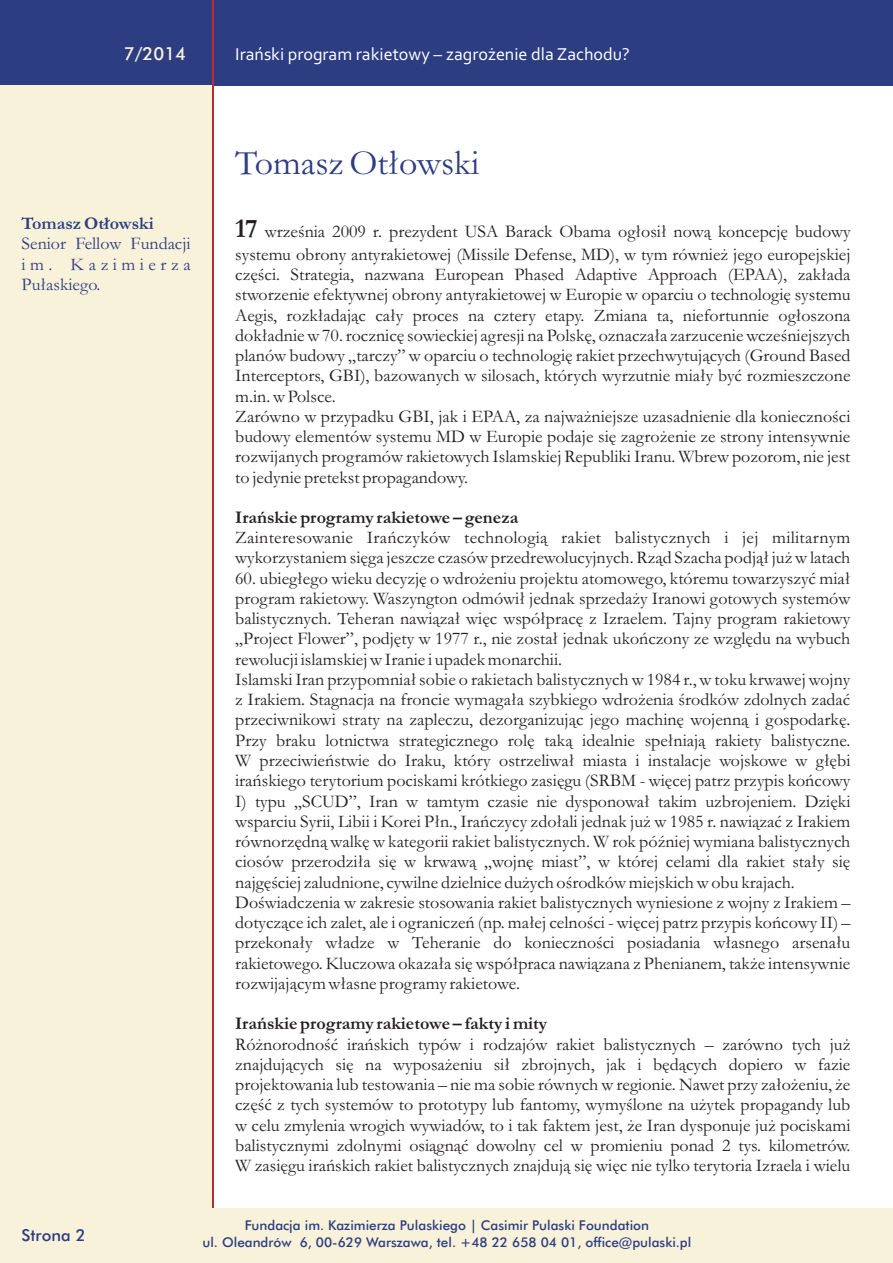
<style>
.page{position:relative;width:893px;height:1263px;background:#fff}
.page>*{position:absolute;margin:0;border:0;box-sizing:border-box;transform-origin:0 0}
.t1{font:36px "Garamond";color:#2c3d82}
.t2{font:18px/20.2px "Garamond";color:#231f20}
.t3{font:700 18px "Garamond";color:#231f20}
.t4{font:18px "Corbel";color:#fff}
.t5{font:18px/20.2px "Garamond";color:#2c3d82;text-align:justify}
.t6{font:700 18px "Garamond";color:#2c3d82}
.t7{font:500 18px "Futura BT";color:#f9f2da}
.t8{font:500 16.5px "Futura BT";color:#2c3d82}
.t9{font:500 13.5px/16.2px "Futura BT";color:#2c3d82;text-align:center}
.s1{font-weight:700;font-size:27px}
</style>
<div class="page">
<div style="left:0;top:0;width:893px;height:85px;background:#2c3d82"></div>
<div style="left:0;top:85px;width:214px;height:1178px;background:#f9f2da"></div>
<hr style="left:213px;top:0;width:1px;height:1263px;background:#bd2a31">
<div style="left:0;top:1208px;width:893px;height:55px;background:#f9f2da"></div>
<p class="t7" style="left:124px;top:47px;width:64px">7/2014</p>
<p class="t4" style="left:235px;top:47px;width:396px">Irañski program rakietowy – zagro¿enie dla Zachodu?</p>
<p class="t6" style="left:22px;top:217px;width:134px">Tomasz Ot³owski</p>
<p class="t5" style="left:22px;top:236px;width:171px">Senior Fellow Fundacji im. Kazimierza Pu³askiego.</p>
<h1 class="t1" style="left:235px;top:151px;width:246px">Tomasz Ot³owski</h1>
<p class="t2" style="left:235px;top:222px;width:617px;line-height:22.6px"><span class="s1">17</span> wrzeœnia 2009 r. prezydent USA Barack Obama og³osi³ now¹ koncepcjê budowy systemu obrony antyrakietowej (Missile Defense, MD), w tym równie¿ jego europejskiej</p>
<p class="t2" style="left:235px;top:266px;width:617px">czêœci. Strategia, nazwana European Phased Adaptive Approach (EPAA), zak³ada stworzenie efektywnej obrony antyrakietowej w Europie w oparciu o technologiê systemu Aegis, rozk³adaj¹c ca³y proces na cztery etapy. Zmiana ta, niefortunnie og³oszona dok³adnie w 70. rocznicê sowieckiej agresji na Polskê, oznacza³a zarzucenie wczeœniejszych planów budowy „tarczy” w oparciu o technologiê rakiet przechwytuj¹cych (Ground Based Interceptors, GBI), bazowanych w silosach, których wyrzutnie mia³y byæ rozmieszczone m.in. w Polsce.<br>Zarówno w przypadku GBI, jak i EPAA, za najwa¿niejsze uzasadnienie dla koniecznoœci budowy elementów systemu MD w Europie podaje siê zagro¿enie ze strony intensywnie rozwijanych programów rakietowych Islamskiej Republiki Iranu. Wbrew pozorom, nie jest to jedynie pretekst propagandowy.</p>
<p class="t3" style="left:235px;top:511px;width:285px">Irañskie programy rakietowe – geneza</p>
<p class="t2" style="left:235px;top:530px;width:617px">Zainteresowanie Irañczyków technologi¹ rakiet balistycznych i jej militarnym wykorzystaniem siêga jeszcze czasów przedrewolucyjnych. Rz¹d Szacha podj¹³ ju¿ w latach</p>
<p class="t2" style="left:235px;top:570px;width:617px">60. ubieg³ego wieku decyzjê o wdro¿eniu projektu atomowego, któremu towarzyszyæ mia³ program rakietowy. Waszyngton odmówi³ jednak sprzeda¿y Iranowi gotowych systemów balistycznych. Teheran nawi¹za³ wiêc wspó³pracê z Izraelem. Tajny program rakietowy „Project Flower”, podjêty w 1977 r., nie zosta³ jednak ukoñczony ze wzglêdu na wybuch rewolucji islamskiej w Iranie i upadek monarchii.<br>Islamski Iran przypomnia³ sobie o rakietach balistycznych w 1984 r., w toku krwawej wojny z Irakiem. Stagnacja na froncie wymaga³a szybkiego wdro¿enia œrodków zdolnych zadaæ przeciwnikowi straty na zapleczu, dezorganizuj¹c jego machinê wojenn¹ i gospodarkê.<br>Przy braku lotnictwa strategicznego rolê tak¹ idealnie spe³niaj¹ rakiety balistyczne.<br>W przeciwieñstwie do Iraku, który ostrzeliwa³ miasta i instalacje wojskowe w g³êbi irañskiego terytorium pociskami krótkiego zasiêgu (SRBM - wiêcej patrz przypis koñcowy I) typu „SCUD”, Iran w tamtym czasie nie dysponowa³ takim uzbrojeniem. Dziêki wsparciu Syrii, Libii i Korei P³n., Irañczycy zdo³ali jednak ju¿ w 1985 r. nawi¹zaæ z Irakiem równorzêdn¹ walkê w kategorii rakiet balistycznych. W rok póŸniej wymiana balistycznych ciosów przerodzi³a siê w krwaw¹ „wojnê miast”, w której celami dla rakiet sta³y siê najgêœciej zaludnione, cywilne dzielnice du¿ych oœrodków miejskich w obu krajach.<br>Doœwiadczenia w zakresie stosowania rakiet balistycznych wyniesione z wojny z Irakiem – dotycz¹ce ich zalet, ale i ograniczeñ (np. ma³ej celnoœci - wiêcej patrz przypis koñcowy II) – przekona³y w³adze w Teheranie do koniecznoœci posiadania w³asnego arsena³u rakietowego. Kluczowa okaza³a siê wspó³praca nawi¹zana z Phenianem, tak¿e intensywnie rozwijaj¹cym w³asne programy rakietowe.</p>
<p class="t3" style="left:235px;top:1017px;width:314px">Irañskie programy rakietowe – fakty i mity</p>
<p class="t2" style="left:235px;top:1036px;width:617px;text-align:justify">Ró¿norodnoœæ irañskich typów i rodzajów rakiet balistycznych – zarówno tych ju¿ znajduj¹cych siê na wyposa¿eniu si³ zbrojnych, jak i bêd¹cych dopiero w fazie projektowania lub testowania – nie ma sobie równych w regionie. Nawet przy za³o¿eniu, ¿e czêœæ z tych systemów to prototypy lub fantomy, wymyœlone na u¿ytek propagandy lub w celu zmylenia wrogich wywiadów, to i tak faktem jest, ¿e Iran dysponuje ju¿ pociskami balistycznymi zdolnymi osi¹gn¹æ dowolny cel w promieniu ponad 2 tys. kilometrów.<br>W zasiêgu irañskich rakiet balistycznych znajduj¹ siê wiêc nie tylko terytoria Izraela i wielu</p>
<p class="t8" style="left:22px;top:1229px;width:66px">Strona 2</p>
<p class="t9" style="left:202px;top:1219px;width:490px">Fundacja im. Kazimierza Pulaskiego | Casimir Pulaski Foundation<br>ul. Oleandrów 6, 00-629 Warszawa, tel. +48 22 658 04 01, office@pulaski.pl</p>
</div>
